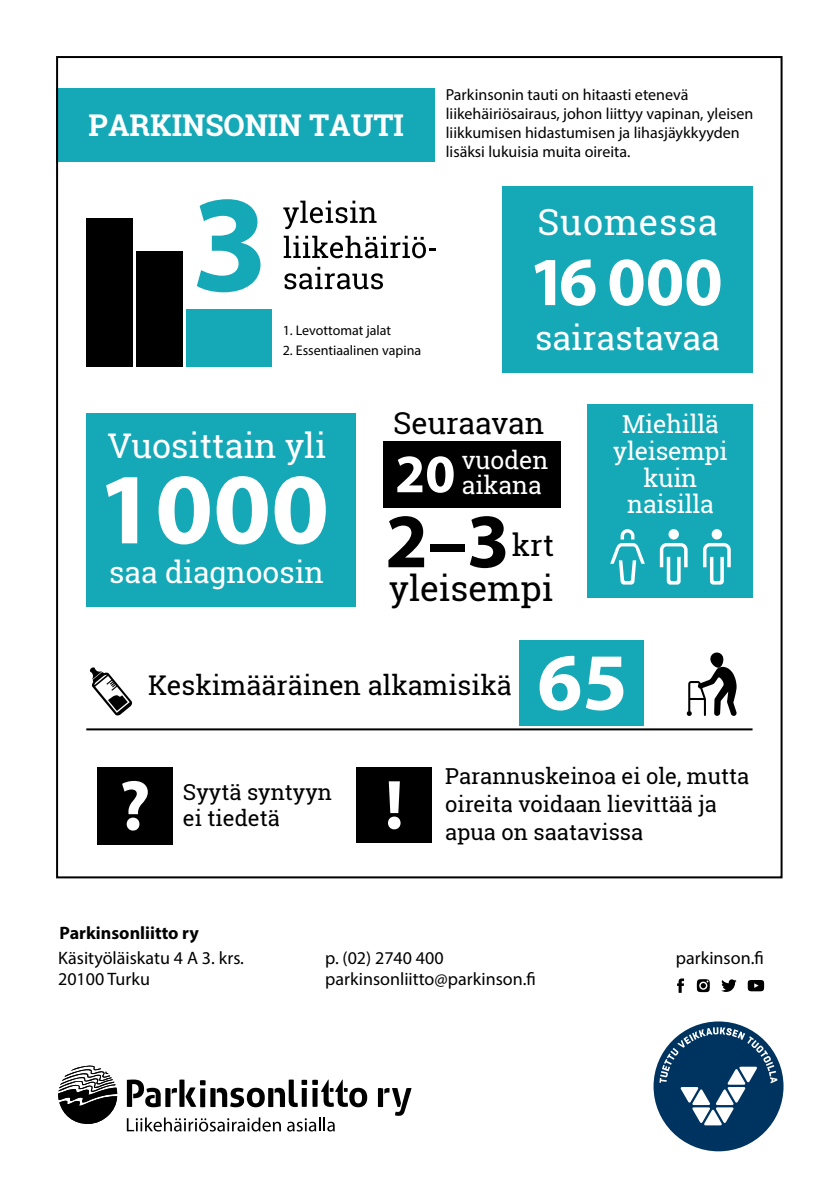
<style>
.page{position:relative;width:840px;height:1191px;background:#fff}
.page>*{position:absolute;margin:0;border:0;box-sizing:border-box;transform-origin:0 0}
.t1{font:36px "Roboto Slab";letter-spacing:.025em;color:#fff}
.t2{font:35.2px "Roboto Slab";color:#000}
.t3{font:34px "Roboto Slab";color:#fff}
.t4{font:30.2px "Roboto Slab";color:#000}
.t5{font:700 30px "Roboto Slab";color:#fff}
.t6{font:30px "Roboto Slab";color:#fff}
.t7{font:27.2px "Roboto Slab";color:#000}
.t8{font:24.8px/26.6px "Roboto Slab";letter-spacing:-.01em;color:#fff;text-align:center}
.t9{font:22px/28px "Roboto Slab";color:#000}
.t10{font:18px/21.6px "Myriad Pro";color:#000}
.t11{font:700 18px "Myriad Pro";color:#000}
.t12{font:16px/19.2px "Myriad Pro";color:#000}
.t13{font:14px "Myriad Pro";color:#000}
</style>
<div class="page">
<div style="left:57px;top:88px;width:378px;height:74px;background:#15a8b7"></div>
<div style="left:86px;top:413px;width:270px;height:194px;background:#15a8b7"></div>
<svg style="left:106px;top:477px;width:31px;height:66px"></svg>
<svg style="left:158px;top:476px;width:52px;height:68px"></svg>
<svg style="left:216px;top:476px;width:51px;height:68px"></svg>
<svg style="left:274px;top:476px;width:51px;height:68px"></svg>
<div style="left:356px;top:767px;width:76px;height:76px;background:#000"></div>
<svg style="left:388px;top:781px;width:12px;height:48px"></svg>
<div style="left:97px;top:767px;width:76px;height:77px;background:#000"></div>
<svg style="left:122px;top:781px;width:26px;height:49px"></svg>
<div style="left:502px;top:186px;width:250px;height:186px;background:#15a8b7"></div>
<svg style="left:534px;top:259px;width:61px;height:47px"></svg>
<svg style="left:609px;top:259px;width:111px;height:47px"></svg>
<div style="left:587px;top:404px;width:165px;height:193px;background:#15a8b7"></div>
<svg style="left:610px;top:529px;width:34px;height:55px"></svg>
<div style="left:668px;top:529px;width:10px;height:10px;background:#fff;border-radius:50%"></div>
<svg style="left:659px;top:543px;width:28px;height:41px"></svg>
<div style="left:711px;top:529px;width:10px;height:10px;background:#fff;border-radius:50%"></div>
<svg style="left:703px;top:543px;width:27px;height:41px"></svg>
<svg style="left:197px;top:199px;width:63px;height:93px"></svg>
<div style="left:86px;top:219px;width:47px;height:148px;background:#000"></div>
<div style="left:136px;top:252px;width:47px;height:115px;background:#000"></div>
<div style="left:186px;top:309px;width:86px;height:58px;background:#15a8b7"></div>
<svg style="left:283px;top:201px;width:93px;height:28px"></svg>
<svg style="left:283px;top:236px;width:153px;height:22px"></svg>
<svg style="left:284px;top:267px;width:99px;height:22px"></svg>
<hr style="left:86px;top:728px;width:666px;height:2px;background:#000">
<svg style="left:89px;top:667px;width:43px;height:49px"></svg>
<div style="left:518px;top:640px;width:125px;height:86px;background:#15a8b7"></div>
<svg style="left:539px;top:656px;width:84px;height:54px"></svg>
<div style="left:382px;top:441px;width:178px;height:67px;background:#000"></div>
<svg style="left:397px;top:456px;width:56px;height:37px"></svg>
<svg style="left:388px;top:516px;width:36px;height:51px"></svg>
<div style="left:430px;top:544px;width:34px;height:7px;background:#000"></div>
<svg style="left:469px;top:516px;width:36px;height:52px"></svg>
<svg style="left:686px;top:652px;width:50px;height:64px"></svg>
<svg style="left:127px;top:1079px;width:240px;height:28px"></svg>
<svg style="left:378px;top:1088px;width:33px;height:27px"></svg>
<svg style="left:58px;top:1065px;width:59px;height:59px"></svg>
<svg style="left:127px;top:1117px;width:154px;height:14px"></svg>
<svg style="left:287px;top:1117px;width:47px;height:14px"></svg>
<svg style="left:653px;top:1021px;width:130px;height:130px"></svg>
<svg style="left:696px;top:979px;width:13px;height:13px"></svg>
<svg style="left:721px;top:979px;width:15px;height:13px"></svg>
<svg style="left:677px;top:978px;width:6px;height:14px"></svg>
<svg style="left:747px;top:980px;width:16px;height:11px"></svg>
<h3 class="t5" style="left:89px;top:104px;width:317px">PARKINSONIN TAUTI</h3>
<p class="t12" style="left:445px;top:84px;width:309px">Parkinsonin tauti on hitaasti etenevä liikehäiriösairaus, johon liittyy vapinan, yleisen liikkumisen hidastumisen ja lihasjäykkyyden lisäksi lukuisia muita oireita.</p>
<h1 class="t1" style="left:537px;top:197px;width:182px">Suomessa</h1>
<p class="t13" style="left:282px;top:321px;width:110px">1. Levottomat jalat</p>
<p class="t13" style="left:282px;top:342px;width:140px">2. Essentiaalinen vapina</p>
<h3 class="t3" style="left:535px;top:314px;width:186px">sairastavaa</h3>
<h3 class="t3" style="left:107px;top:423px;width:220px">Vuosittain yli</h3>
<h3 class="t6" style="left:109px;top:551px;width:216px">saa diagnoosin</h3>
<h3 class="t4" style="left:393px;top:402px;width:153px">Seuraavan</h3>
<h3 class="t8" style="left:461px;top:447px;width:88px;line-height:24.8px;text-align:left">vuoden aikana</h3>
<h3 class="t4" style="left:511px;top:524px;width:44px">krt</h3>
<h2 class="t2" style="left:389px;top:564px;width:166px">yleisempi</h2>
<h3 class="t7" style="left:148px;top:666px;width:365px">Keskimääräinen alkamisikä</h3>
<h3 class="t8" style="left:613px;top:411px;width:116px">Miehillä yleisempi kuin naisilla</h3>
<h3 class="t9" style="left:183px;top:778px;width:151px;line-height:26.4px">Syytä syntyyn ei tiedetä</h3>
<h3 class="t9" style="left:445px;top:762px;width:305px">Parannuskeinoa ei ole, mutta oireita voidaan lievittää ja apua on saatavissa</h3>
<p class="t11" style="left:60px;top:921px;width:141px">Parkinsonliitto ry</p>
<p class="t10" style="left:58px;top:946px;width:187px">Käsityöläiskatu 4 A 3. krs.</p>
<p class="t10" style="left:58px;top:968px;width:93px">20100 Turku</p>
<p class="t10" style="left:325px;top:946px;width:212px">p. (02) 2740 400 parkinsonliitto@parkinson.fi</p>
<p class="t10" style="left:675px;top:946px;width:89px">parkinson.fi</p>
</div>
